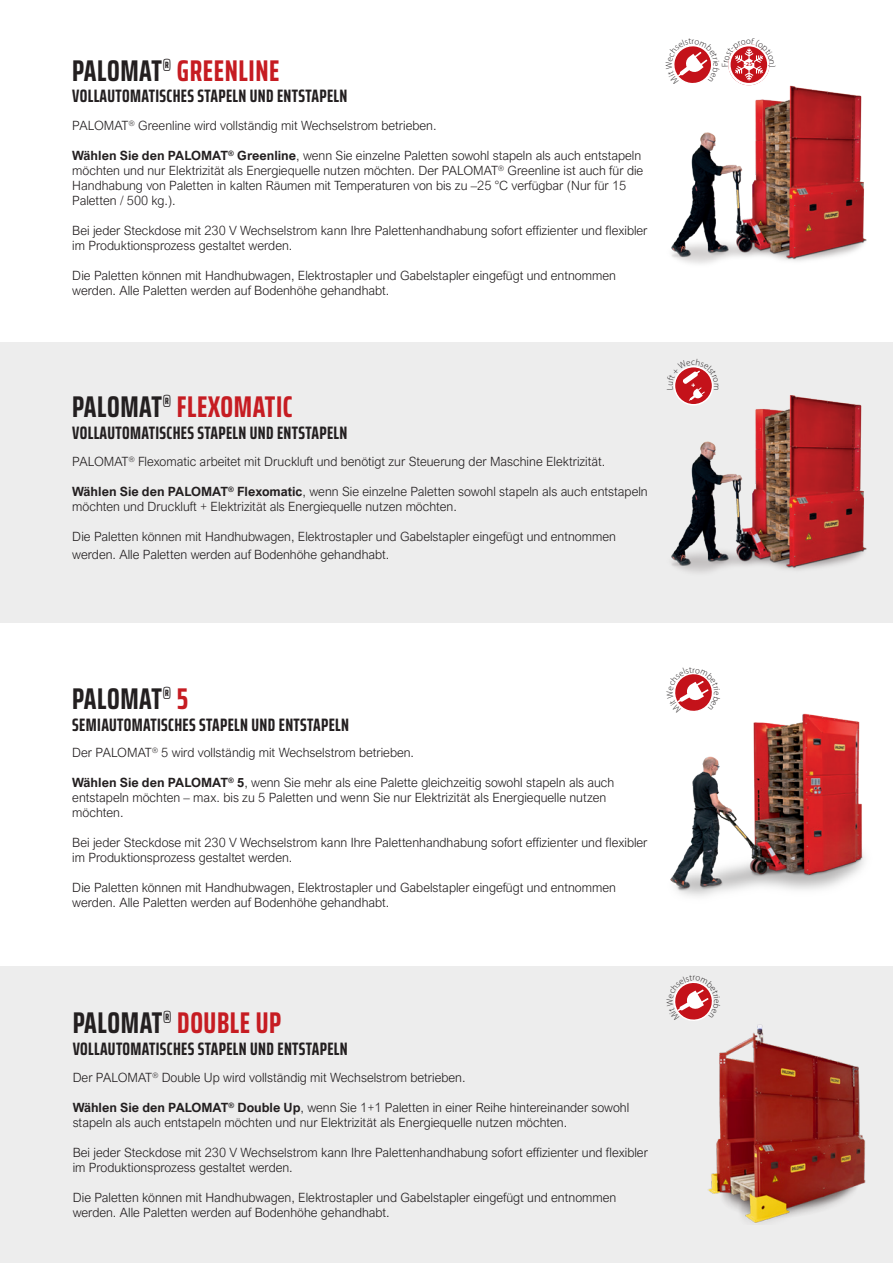
<style>
.page{position:relative;width:893px;height:1263px;background:#fff}
.page>*{position:absolute;margin:0;border:0;box-sizing:border-box;transform-origin:0 0}
.Overskrift_Produkt{font:700 extra-condensed 30px "Saira";letter-spacing:.02em;color:#c61c22}
.Overskrift_Produkt-2{font:700 extra-condensed 30px "Saira";letter-spacing:.02em;color:#231f20}
.Underoverskrift_Prod{font:700 extra-condensed 18px "Saira";letter-spacing:.02em;color:#231f20}
.Brødtekst_Produkt{font:300 12.75px/15px "Arial Nova";color:#231f20}
.t1{font:300 9px "Myriad Pro";color:#231f20}
.t2{font:600 5.85px "Myriad Pro";color:#c4121a}
.s1{color:#231f20}
.s2{font-weight:700}
.s3{color:#c61c22}
</style>
<div class="page">
<div style="left:0;top:342px;width:893px;height:281px;background:#ededed"></div>
<div style="left:0;top:966px;width:893px;height:297px;background:#ededed"></div>
<img style="left:670px;top:713px;width:195px;height:184px">
<img style="left:671px;top:85px;width:196px;height:179px">
<img style="left:671px;top:395px;width:196px;height:178px">
<img style="left:708px;top:1024px;width:158px;height:199px">
<svg style="left:674px;top:982px;width:39px;height:39px"></svg>
<svg style="left:671px;top:366px;width:48px;height:39px"></svg>
<svg style="left:670px;top:674px;width:50px;height:40px"></svg>
<svg style="left:671px;top:44px;width:105px;height:42px"></svg>
<p class="Overskrift_Produkt" style="left:72px;top:48px;width:209px"><span class="s1">PALOMAT</span><sup>®</sup> GREENLINE</p>
<p class="Underoverskrift_Prod" style="left:72px;top:82px;width:277px">VOLLAUTOMATISCHES STAPELN UND ENTSTAPELN</p>
<p class="Brødtekst_Produkt" style="left:72px;top:118px;width:366px">PALOMAT<sup>®</sup> Greenline wird vollständig mit Wechselstrom betrieben.</p>
<p class="Brødtekst_Produkt" style="left:72px;top:148px;width:573px"><span class="s2">Wählen Sie den PALOMAT</span><sup>®</sup> <span class="s2">Greenline</span>, wenn Sie einzelne Paletten sowohl stapeln als auch entstapeln möchten und nur Elektrizität als Energiequelle nutzen möchten. Der PALOMAT<sup>®</sup> Greenline ist auch für die Handhabung von Paletten in kalten Räumen mit Temperaturen von bis zu –25 °C verfügbar (Nur für 15<br>Paletten / 500 kg.).</p>
<p class="Brødtekst_Produkt" style="left:72px;top:223px;width:577px">Bei jeder Steckdose mit 230 V Wechselstrom kann Ihre Palettenhandhabung sofort effizienter und flexibler im Produktionsprozess gestaltet werden.</p>
<p class="Brødtekst_Produkt" style="left:72px;top:268px;width:545px">Die Paletten können mit Handhubwagen, Elektrostapler und Gabelstapler eingefügt und entnommen werden. Alle Paletten werden auf Bodenhöhe gehandhabt.</p>
<p class="Overskrift_Produkt" style="left:72px;top:384px;width:222px"><span class="s1">PALOMAT</span><sup>®</sup> FLEXOMATIC</p>
<p class="Underoverskrift_Prod" style="left:72px;top:419px;width:277px">VOLLAUTOMATISCHES STAPELN UND ENTSTAPELN</p>
<p class="Brødtekst_Produkt" style="left:72px;top:454px;width:535px">PALOMAT<sup>®</sup> Flexomatic arbeitet mit Druckluft und benötigt zur Steuerung der Maschine Elektrizität.</p>
<p class="Brødtekst_Produkt" style="left:72px;top:484px;width:577px"><span class="s2">Wählen Sie den PALOMAT</span><sup>®</sup> <span class="s2">Flexomatic</span>, wenn Sie einzelne Paletten sowohl stapeln als auch entstapeln möchten und Druckluft + Elektrizität als Energiequelle nutzen möchten.</p>
<p class="Brødtekst_Produkt" style="left:72px;top:528px;width:545px;line-height:18px">Die Paletten können mit Handhubwagen, Elektrostapler und Gabelstapler eingefügt und entnommen werden. Alle Paletten werden auf Bodenhöhe gehandhabt.</p>
<p class="t1" style="left:692px;top:36px;width:4px">r</p>
<p class="t1" style="left:722px;top:62px;width:6px;rotate:90deg">e</p>
<p class="t2" style="left:744px;top:61px;width:10px">-25</p>
<p class="Overskrift_Produkt-2" style="left:72px;top:675px;width:117px">PALOMAT<sup>®</sup> <span class="s3">5</span></p>
<p class="Underoverskrift_Prod" style="left:72px;top:711px;width:278px">SEMIAUTOMATISCHES STAPELN UND ENTSTAPELN</p>
<p class="Brødtekst_Produkt" style="left:72px;top:745px;width:343px">Der PALOMAT<sup>®</sup> 5 wird vollständig mit Wechselstrom betrieben.</p>
<p class="Brødtekst_Produkt" style="left:72px;top:775px;width:544px"><span class="s2">Wählen Sie den PALOMAT</span><sup>®</sup> <span class="s2">5</span>, wenn Sie mehr als eine Palette gleichzeitig sowohl stapeln als auch entstapeln möchten – max. bis zu 5 Paletten und wenn Sie nur Elektrizität als Energiequelle nutzen möchten.</p>
<p class="Brødtekst_Produkt" style="left:72px;top:835px;width:577px">Bei jeder Steckdose mit 230 V Wechselstrom kann Ihre Palettenhandhabung sofort effizienter und flexibler im Produktionsprozess gestaltet werden.</p>
<p class="Brødtekst_Produkt" style="left:72px;top:880px;width:545px">Die Paletten können mit Handhubwagen, Elektrostapler und Gabelstapler eingefügt und entnommen werden. Alle Paletten werden auf Bodenhöhe gehandhabt.</p>
<p class="Overskrift_Produkt" style="left:73px;top:1000px;width:210px"><span class="s1">PALOMAT</span><sup>®</sup> DOUBLE UP</p>
<p class="Underoverskrift_Prod" style="left:73px;top:1035px;width:277px">VOLLAUTOMATISCHES STAPELN UND ENTSTAPELN</p>
<p class="Brødtekst_Produkt" style="left:73px;top:1070px;width:394px">Der PALOMAT<sup>®</sup> Double Up wird vollständig mit Wechselstrom betrieben.</p>
<p class="Brødtekst_Produkt" style="left:73px;top:1100px;width:558px"><span class="s2">Wählen Sie den PALOMAT</span><sup>®</sup> <span class="s2">Double Up</span>, wenn Sie 1+1 Paletten in einer Reihe hintereinander sowohl stapeln als auch entstapeln möchten und nur Elektrizität als Energiequelle nutzen möchten.</p>
<p class="Brødtekst_Produkt" style="left:73px;top:1145px;width:577px">Bei jeder Steckdose mit 230 V Wechselstrom kann Ihre Palettenhandhabung sofort effizienter und flexibler im Produktionsprozess gestaltet werden.</p>
<p class="Brødtekst_Produkt" style="left:73px;top:1190px;width:545px">Die Paletten können mit Handhubwagen, Elektrostapler und Gabelstapler eingefügt und entnommen werden. Alle Paletten werden auf Bodenhöhe gehandhabt.</p>
</div>
